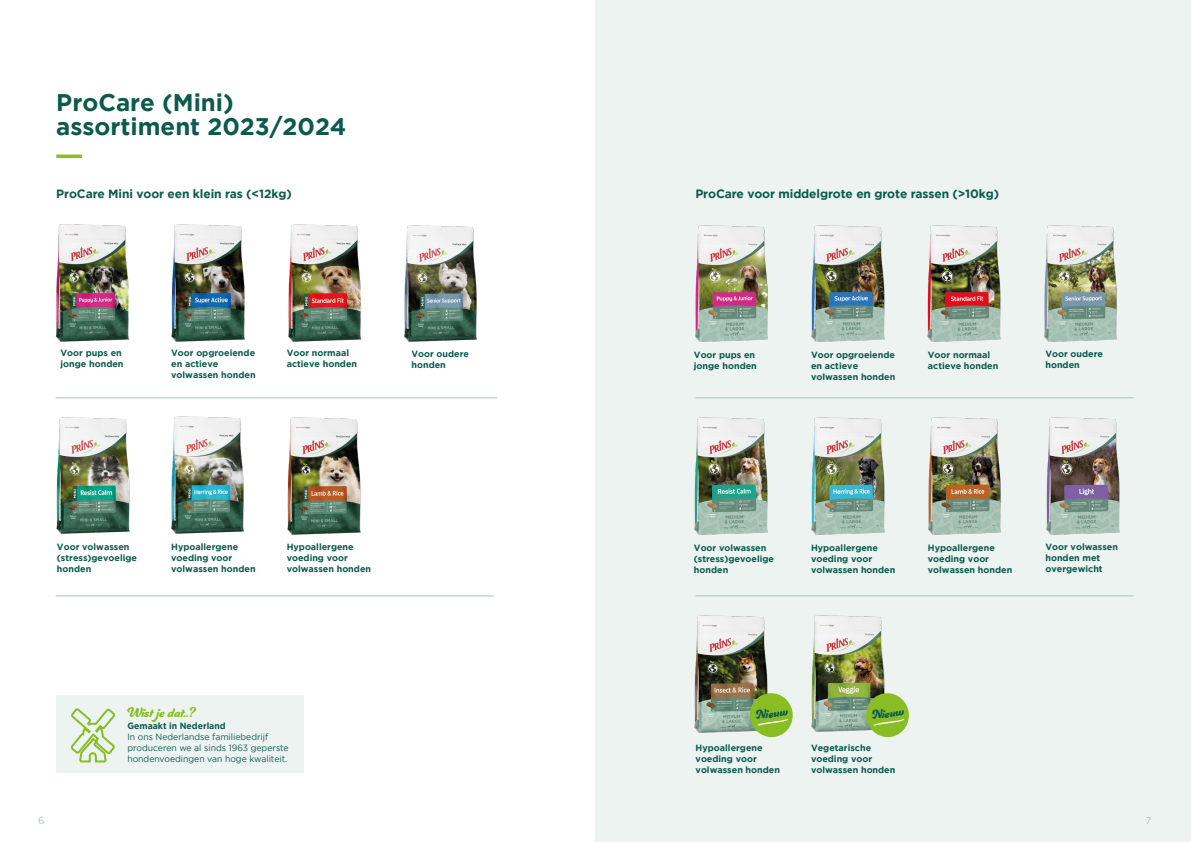
<style>
.page{position:relative;width:1191px;height:842px;background:#fff}
.page>*{position:absolute;margin:0;border:0;box-sizing:border-box;transform-origin:0 0}
.t1{font:700 24px/24px "Gotham";color:#0d5a4d}
.t2{font:15px "Ganache";color:#89bd24;scale:.96 1}
.t3{font:13.7px "Ganache";color:#0d5a4d}
.t4{font:700 12px "Gotham";letter-spacing:-.01em;color:#0d5a4d}
.t5{font:10px "Gotham";color:#a2c4ba}
.t6{font:700 9px/11px "Gotham";color:#0d5a4d}
.t7{font:9px/11px "Gotham";color:#0d5a4d;scale:.96 1}
.t8{font:700 9px "Gotham";color:#0d5a4d;scale:.96 1}
</style>
<div class="page">
<div style="left:595px;top:0;width:596px;height:842px;background:#edf3f1"></div>
<img style="left:288px;top:224px;width:74px;height:118px">
<img style="left:55px;top:224px;width:75px;height:118px">
<img style="left:171px;top:416px;width:73px;height:118px">
<img style="left:171px;top:224px;width:74px;height:118px">
<img style="left:287px;top:417px;width:74px;height:118px">
<img style="left:56px;top:417px;width:74px;height:117px">
<img style="left:404px;top:225px;width:73px;height:117px">
<hr style="left:56px;top:397px;width:441px;height:1px;background:#a2c4ba">
<hr style="left:56px;top:596px;width:438px;height:1px;background:#a2c4ba">
<img style="left:927px;top:225px;width:74px;height:117px">
<img style="left:695px;top:225px;width:73px;height:117px">
<img style="left:811px;top:225px;width:74px;height:117px">
<img style="left:1044px;top:225px;width:73px;height:117px">
<hr style="left:695px;top:397px;width:438px;height:1px;background:#a2c4ba">
<hr style="left:695px;top:596px;width:438px;height:1px;background:#a2c4ba">
<img style="left:811px;top:417px;width:74px;height:118px">
<img style="left:928px;top:417px;width:73px;height:118px">
<img style="left:694px;top:417px;width:74px;height:118px">
<img style="left:1046px;top:417px;width:74px;height:118px">
<img style="left:811px;top:615px;width:74px;height:117px">
<img style="left:694px;top:615px;width:74px;height:118px">
<hr style="left:56px;top:155px;width:26px;height:3px;background:#89bd24">
<svg style="left:748px;top:691px;width:45px;height:47px"></svg>
<svg style="left:864px;top:691px;width:45px;height:47px"></svg>
<div style="left:57px;top:695px;width:247px;height:78px;background:#edf3f1"></div>
<svg style="left:70px;top:708px;width:46px;height:55px"></svg>
<h1 class="t1" style="left:56px;top:90px;width:292px">ProCare (Mini) assortiment 2023/2024</h1>
<h3 class="t4" style="left:56px;top:187px;width:237px">ProCare Mini voor een klein ras (&lt;12kg)</h3>
<h3 class="t4" style="left:695px;top:187px;width:305px">ProCare voor middelgrote en grote rassen (&gt;10kg)</h3>
<p class="t6" style="left:61px;top:347px;width:64px">Voor pups en jonge honden</p>
<p class="t6" style="left:171px;top:347px;width:86px">Voor opgroeiende en actieve volwassen honden</p>
<p class="t6" style="left:287px;top:347px;width:72px">Voor normaal actieve honden</p>
<p class="t6" style="left:411px;top:348px;width:59px">Voor oudere honden</p>
<p class="t6" style="left:694px;top:349px;width:64px">Voor pups en jonge honden</p>
<p class="t6" style="left:811px;top:349px;width:86px">Voor opgroeiende en actieve volwassen honden</p>
<p class="t6" style="left:928px;top:349px;width:72px">Voor normaal actieve honden</p>
<p class="t6" style="left:1045px;top:348px;width:59px">Voor oudere honden</p>
<p class="t6" style="left:57px;top:541px;width:82px">Voor volwassen (stress)gevoelige honden</p>
<p class="t6" style="left:171px;top:541px;width:86px">Hypoallergene voeding voor volwassen honden</p>
<p class="t6" style="left:287px;top:541px;width:86px">Hypoallergene voeding voor volwassen honden</p>
<p class="t6" style="left:694px;top:542px;width:82px">Voor volwassen (stress)gevoelige honden</p>
<p class="t6" style="left:811px;top:542px;width:86px">Hypoallergene voeding voor volwassen honden</p>
<p class="t6" style="left:928px;top:542px;width:86px">Hypoallergene voeding voor volwassen honden</p>
<p class="t6" style="left:1045px;top:541px;width:74px">Voor volwassen honden met overgewicht</p>
<h2 class="t2" style="left:127px;top:703px;width:72px">Wist je dat..?</h2>
<p class="t8" style="left:127px;top:721px;width:104px">Gemaakt in Nederland</p>
<p class="t7" style="left:127px;top:731px;width:169px">In ons Nederlandse familiebedrijf produceren we al sinds 1963 geperste hondenvoedingen van hoge kwaliteit.</p>
<h3 class="t3" style="left:754px;top:707px;width:34px;rotate:-7deg">Nieuw</h3>
<h3 class="t3" style="left:870px;top:707px;width:34px;rotate:-7deg">Nieuw</h3>
<p class="t6" style="left:695px;top:742px;width:86px">Hypoallergene voeding voor volwassen honden</p>
<p class="t6" style="left:811px;top:742px;width:86px">Vegetarische voeding voor volwassen honden</p>
<p class="t5" style="left:38px;top:815px;width:8px">6</p>
<p class="t5" style="left:1145px;top:815px;width:7px">7</p>
</div>
